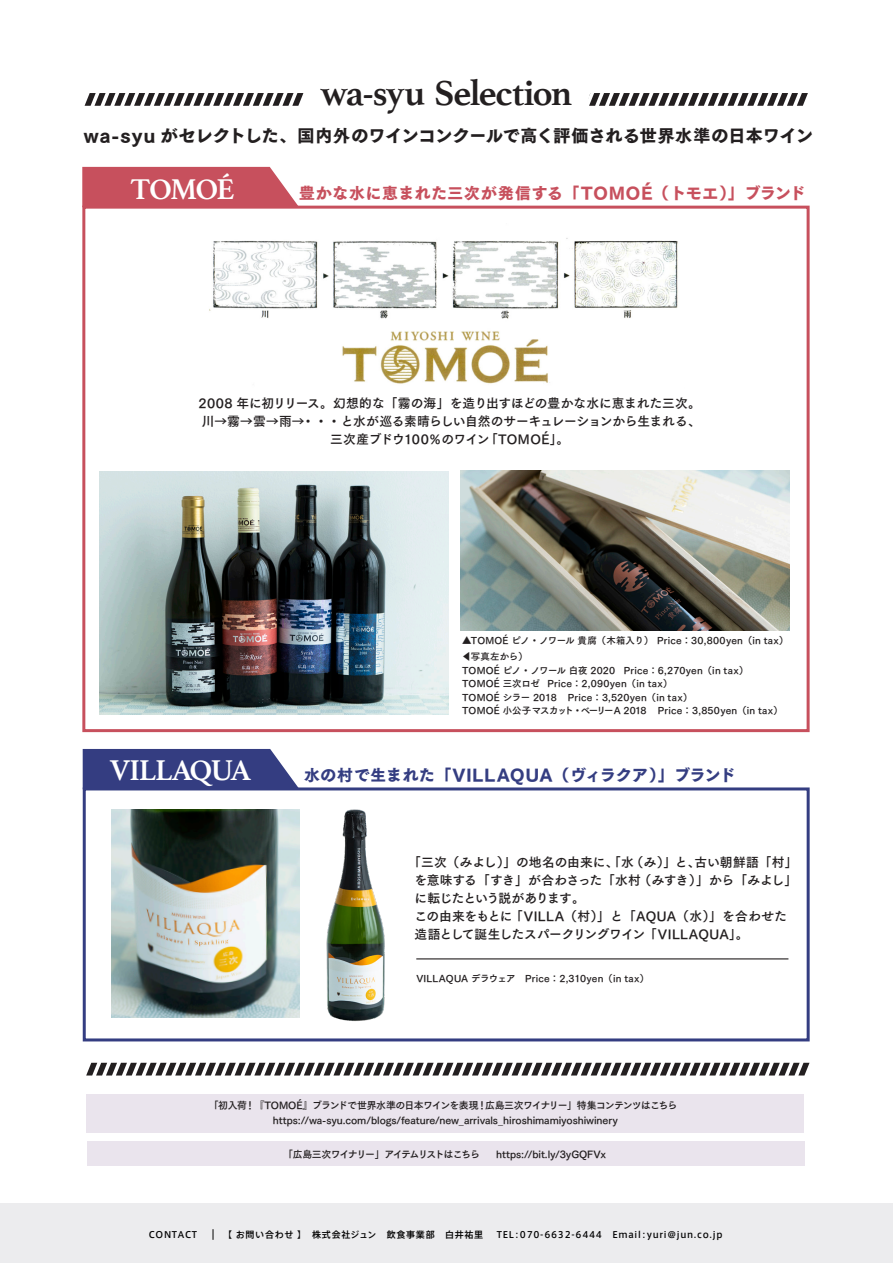
<style>
.page{position:relative;width:893px;height:1263px;background:#fff}
.page>*{position:absolute;margin:0;border:0;box-sizing:border-box;transform-origin:0 0}
.t1{font:700 37.2px "Athelas";letter-spacing:-.03em;color:#231f20}
.t2{font:700 30px "Athelas";letter-spacing:-.055em;color:#fff}
.t3{font:16.95px "Tsuku Go CID H";letter-spacing:.005em;color:#231f20}
.t4{font:15.75px "Tsuku Go CID H";letter-spacing:.045em;color:#c7505d}
.t5{font:15.75px "Tsuku Go CID H";letter-spacing:.03em;color:#343d81}
.t6{font:12.75px/18px "Tsuku Go CID B";letter-spacing:-.015em;color:#231f20}
.t7{font:9.9px "Tsuku Go CID B";letter-spacing:-.015em;color:#231f20}
.t8{font:9.9px "Tsuku Go CID B";letter-spacing:-.07em;color:#231f20}
.t9{font:9.9px "Tsuku Go CID B";letter-spacing:-.125em;color:#231f20}
.t10{font:9.45px/13.4px "Tsuku Go CID B";letter-spacing:.02em;color:#231f20}
.t11{font:500 9px "Axis Std";letter-spacing:.08em;color:#030303}
.s1{font-family:"Koz Go Pr 6 N"}
</style>
<div class="page">
<div style="left:82px;top:206px;width:728px;height:526px;border:3px solid #c7505d"></div>
<div style="left:83px;top:787px;width:727px;height:254px;border:3px solid #343d81"></div>
<img style="left:111px;top:809px;width:189px;height:209px">
<img style="left:326px;top:809px;width:59px;height:212px">
<img style="left:100px;top:471px;width:349px;height:244px">
<img style="left:461px;top:471px;width:329px;height:160px">
<svg style="left:85px;top:93px;width:723px;height:13px"></svg>
<svg style="left:82px;top:167px;width:217px;height:40px;background:#ca5b68"></svg>
<svg style="left:86px;top:1063px;width:723px;height:12px"></svg>
<img style="left:209px;top:238px;width:469px;height:146px">
<svg style="left:83px;top:749px;width:217px;height:40px;background:#424a89"></svg>
<hr style="left:416px;top:958px;width:372px;height:1px;background:#231f20">
<div style="left:0;top:1203px;width:893px;height:60px;background:#ececee"></div>
<div style="left:87px;top:1094px;width:717px;height:38px;background:#eae4ed"></div>
<div style="left:87px;top:1141px;width:717px;height:25px;background:#eae4ed"></div>
<h1 class="t1" style="left:320px;top:63px;width:254px">wa-syu Selection</h1>
<h3 class="t3" style="left:83px;top:123px;width:731px">wa-syu がセレクトした、国内外のワインコンクールで高く評価される世界水準の日本ワイン</h3>
<h2 class="t2" style="left:131px;top:165px;width:106px">TOMOÉ</h2>
<p class="t4" style="left:299px;top:181px;width:508px">豊かな水に恵まれた三次が発信する「TOMOÉ（トモエ）」ブランド</p>
<p class="t6" style="left:199px;top:394px;width:504px;text-align:center">2008 年に初リリース。幻想的な「霧の海」を造り出すほどの豊かな水に恵まれた三次。川→霧→雲→雨→・・・と水が巡る素晴らしい自然のサーキュレーションから生まれる、三次産ブドウ100％のワイン「TOMOÉ」。</p>
<h2 class="t2" style="left:110px;top:745px;width:143px">VILLAQUA</h2>
<p class="t10" style="left:462px;top:632px;width:328px;line-height:16.4px"><span class="s1">▲</span>TOMOÉ ピノ・ノワール 貴腐（木箱入り）　Price：30,800yen（in tax）<span class="s1">◀</span>写真左から）</p>
<p class="t10" style="left:462px;top:663px;width:327px">TOMOÉ ピノ・ノワール 白夜 2020 Price：6,270yen（in tax）TOMOÉ 三次ロゼ Price：2,090yen（in tax）<br>TOMOÉ シラー 2018　Price：3,520yen（in tax）<br>TOMOÉ 小公子マスカット・ベーリーA 2018 Price：3,850yen（in tax）　</p>
<p class="t5" style="left:304px;top:763px;width:432px">水の村で生まれた「VILLAQUA（ヴィラクア）」ブランド</p>
<p class="t6" style="left:415px;top:853px;width:385px;text-indent:-6px">「三次（みよし）」の地名の由来に、「水（み）」と、古い朝鮮語「村」を意味する「すき」が合わさった「水村（みすき）」から「みよし」に転じたという説があります。<br>この由来をもとに「VILLA（村）」と「AQUA（水）」を合わせた造語として誕生したスパークリングワイン「VILLAQUA」。</p>
<p class="t10" style="left:416px;top:971px;width:234px">VILLAQUA デラウェア　Price：2,310yen（in tax）</p>
<p class="t8" style="left:209px;top:1098px;width:470px">「初入荷！『TOMOÉ』ブランドで世界水準の日本ワインを表現！広島三次ワイナリー」特集コンテンツはこちら</p>
<p class="t9" style="left:283px;top:1148px;width:198px">「広島三次ワイナリー」アイテムリストはこちら</p>
<p class="t7" style="left:496px;top:1148px;width:112px">https://bit.ly/3yGQFVx</p>
<p class="t7" style="left:273px;top:1113px;width:347px">https://wa-syu.com/blogs/feature/new_arrivals_hiroshimamiyoshiwinery</p>
<p class="t11" style="left:149px;top:1228px;width:50px">CONTACT</p>
<p class="t11" style="left:223px;top:1227px;width:501px">【 お問い合わせ 】　株式会社ジュン　飲食事業部　白井祐里　 TEL：070-6632-6444　Email：yuri@jun.co.jp</p>
</div>
